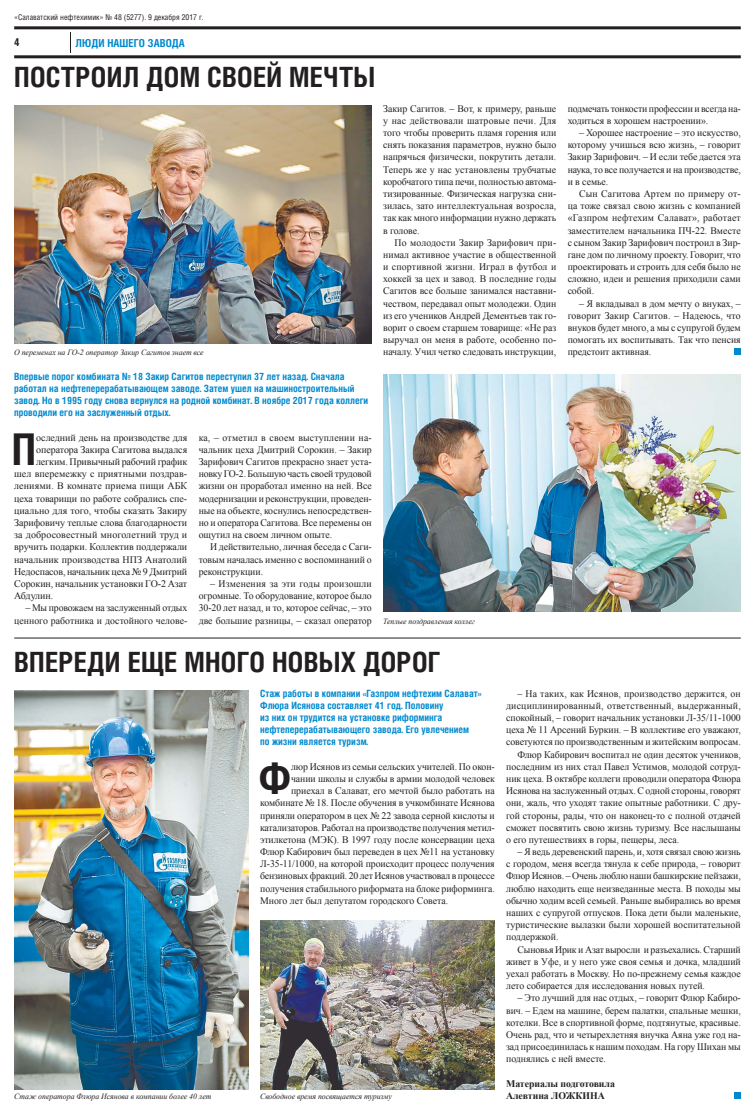
<style>
.page{position:relative;width:755px;height:1113px;background:#fff}
.page>*{position:absolute;margin:0;border:0;box-sizing:border-box;transform-origin:0 0}
.t1{font:700 43.7px "Helios Cond";color:#231f20}
.t2{font:700 27.9px "Helios Cond";letter-spacing:.01em;color:#231f20}
.t3{font:700 11px "Helios Cond";letter-spacing:.01em;color:#0089cf}
.t4{font:700 11px "Helios Cond";color:#231f20}
.t5{font:10px/12.2px "Times New Roman";letter-spacing:-.005em;color:#231f20;text-align:justify}
.t6{font:700 10px/12.2px "Helios Cond";color:#0089cf}
.t7{font:10px "Times New Roman";letter-spacing:.015em;color:#231f20}
.t8{font:700 10px/12.2px "Times New Roman";letter-spacing:-.005em;color:#231f20}
.t9{font:italic 8px "Times New Roman";letter-spacing:-.005em;color:#231f20}
.t10{font:8px "Helios Cond";color:#231f20}
</style>
<div class="page">
<hr style="left:14px;top:26px;width:726px;height:3px;background:#231f20">
<hr style="left:14px;top:55px;width:726px;height:3px;background:#231f20">
<svg style="left:70px;top:32px;width:1px;height:20px"></svg>
<img style="left:14px;top:106px;width:357px;height:237px">
<img style="left:383px;top:374px;width:357px;height:238px">
<img style="left:14px;top:690px;width:235px;height:399px">
<img style="left:260px;top:920px;width:234px;height:169px">
<hr style="left:14px;top:638px;width:726px;height:1px;background:#231f20">
<div style="left:733px;top:1091px;width:7px;height:7px;background:#0089cf"></div>
<div style="left:733px;top:348px;width:7px;height:7px;background:#0089cf"></div>
<p class="t10" style="left:14px;top:14px;width:191px">«Салаватский нефтехимик» № 48 (5277). 9 декабря 2017 г.</p>
<p class="t4" style="left:14px;top:39px;width:7px">4</p>
<p class="t3" style="left:75px;top:39px;width:111px">ЛЮДИ НАШЕГО ЗАВОДА</p>
<h2 class="t2" style="left:14px;top:67px;width:362px">ПОСТРОИЛ ДОМ СВОЕЙ МЕЧТЫ</h2>
<p class="t9" style="left:14px;top:348px;width:191px">О переменах на ГО-2 оператор Закир Сагитов знает все</p>
<p class="t6" style="left:14px;top:371px;width:355px">Впервые порог комбината № 18 Закир Сагитов переступил 37 лет назад. Сначала работал на нефтеперерабатывающем заводе. Затем ушел на машиностроительный завод. Но в 1995 году снова вернулся на родной комбинат. В ноябре 2017 года коллеги проводили его на заслуженный отдых.</p>
<h1 class="t1" style="left:12px;top:434px;width:26px">П</h1>
<p class="t5" style="left:36px;top:431px;width:153px">оследний день на производстве для</p>
<p class="t5" style="left:36px;top:443px;width:153px">оператора Закира Сагитова выдался</p>
<p class="t5" style="left:36px;top:455px;width:153px">легким. Привычный рабочий график</p>
<p class="t5" style="left:14px;top:468px;width:174px">шел вперемежку с приятными поздрав-</p>
<p class="t5" style="left:14px;top:480px;width:174px">лениями. В комнате приема пищи АБК</p>
<p class="t5" style="left:14px;top:492px;width:174px">цеха товарищи по работе собрались спе-</p>
<p class="t5" style="left:14px;top:504px;width:174px">циально для того, чтобы сказать Закиру</p>
<p class="t5" style="left:14px;top:516px;width:174px">Зарифовичу теплые слова благодарности</p>
<p class="t5" style="left:14px;top:529px;width:174px">за добросовестный многолетний труд и</p>
<p class="t5" style="left:14px;top:541px;width:174px">вручить подарки. Коллектив поддержали</p>
<p class="t5" style="left:14px;top:553px;width:174px">начальник производства НПЗ Анатолий</p>
<p class="t5" style="left:14px;top:565px;width:174px">Недоспасов, начальник цеха № 9 Дмитрий</p>
<p class="t5" style="left:14px;top:577px;width:174px">Сорокин, начальник установки ГО-2 Азат</p>
<p class="t5" style="left:14px;top:589px;width:41px">Абдулин.</p>
<p class="t5" style="left:14px;top:602px;width:174px;text-align:right">– Мы провожаем на заслуженный отдых ценного работника и достойного челове-</p>
<p class="t5" style="left:198px;top:431px;width:174px">ка, – отметил в своем выступлении на&shy;чальник цеха Дмитрий Сорокин. – Закир Зарифович Сагитов прекрасно знает уста&shy;новку ГО-2. Большую часть своей трудовой жизни он проработал именно на ней. Все модернизации и реконструкции, проведен&shy;ные на объекте, коснулись непосредствен&shy;но и оператора Сагитова. Все перемены он ощутил на своем личном опыте.</p>
<p class="t5" style="left:198px;top:541px;width:174px;text-indent:11px">И действительно, личная беседа с Саги&shy;товым началась именно с воспоминаний о реконструкции.</p>
<p class="t5" style="left:198px;top:577px;width:174px;text-indent:11px">– Изменения за эти годы произошли огромные. То оборудование, которое было 30-20 лет назад, и то, которое сейчас, – это две большие разницы, – сказал оператор</p>
<p class="t5" style="left:383px;top:102px;width:174px">Закир Сагитов. – Вот, к примеру, раньше у нас действовали шатровые печи. Для того чтобы проверить пламя горения или снять показания параметров, нужно было напрячься физически, покрутить детали.<br>Теперь же у нас установлены трубчатые коробчатого типа печи, полностью автома&shy;тизированные. Физическая нагрузка сни&shy;зилась, зато интеллектуальная возросла, так как много информации нужно держать в голове.</p>
<p class="t5" style="left:383px;top:236px;width:174px;text-indent:11px">По молодости Закир Зарифович при&shy;нимал активное участие в общественной и спортивной жизни. Играл в футбол и хоккей за цех и завод. В последние годы Сагитов все больше занимался наставни&shy;чеством, передавал опыт молодежи. Один из его учеников Андрей Дементьев так го&shy;ворит о своем старшем товарище: «Не раз выручал он меня в работе, особенно по&shy;началу. Учил четко следовать инструкции,</p>
<p class="t9" style="left:383px;top:616px;width:93px">Теплые поздравления коллег</p>
<h2 class="t2" style="left:14px;top:652px;width:427px">ВПЕРЕДИ ЕЩЕ МНОГО НОВЫХ ДОРОГ</h2>
<p class="t5" style="left:567px;top:102px;width:174px">подмечать тонкости профессии и всегда на&shy;ходиться в хорошем настроении».</p>
<p class="t5" style="left:567px;top:127px;width:174px;text-indent:11px">– Хорошее настроение – это искусство, которому учишься всю жизнь, – говорит Закир Зарифович. – И если тебе дается эта наука, то все получается и на производстве, и в семье.</p>
<p class="t5" style="left:567px;top:187px;width:174px;text-indent:11px">Сын Сагитова Артем по примеру от&shy;ца тоже связал свою жизнь с компанией «Газпром нефтехим Салават», работает заместителем начальника ПЧ-22. Вместе с сыном Закир Зарифович построил в Зир&shy;гане дом по личному проекту. Говорит, что проектировать и строить для себя было не сложно, идеи и решения приходили сами собой.</p>
<p class="t5" style="left:567px;top:297px;width:174px;text-indent:11px">– Я вкладывал в дом мечту о внуках, – говорит Закир Сагитов. – Надеюсь, что внуков будет много, а мы с супругой будем помогать их воспитывать. Так что пенсия предстоит активная.</p>
<p class="t6" style="left:260px;top:688px;width:223px">Стаж работы в компании «Газпром нефтехим Салават» Флюра Исянова составляет 41 год. Половину<br>из них он трудится на установке риформинга нефтеперерабатывающего завода. Его увлечением<br>по жизни является туризм.</p>
<h1 class="t1" style="left:259px;top:763px;width:34px">Ф</h1>
<p class="t5" style="left:291px;top:760px;width:205px">люр Исянов из семьи сельских учителей. По окон-</p>
<p class="t5" style="left:291px;top:772px;width:205px">чании школы и службы в армии молодой человек</p>
<p class="t5" style="left:291px;top:784px;width:205px">приехал в Салават, его мечтой было работать на</p>
<p class="t5" style="left:260px;top:797px;width:236px">комбинате № 18. После обучения в учкомбинате Исянова</p>
<p class="t5" style="left:260px;top:809px;width:236px">приняли оператором в цех № 22 завода серной кислоты и</p>
<p class="t5" style="left:260px;top:821px;width:236px">катализаторов. Работал на производстве получения метил-</p>
<p class="t5" style="left:260px;top:833px;width:236px">этилкетона (МЭК). В 1997 году после консервации цеха</p>
<p class="t5" style="left:260px;top:845px;width:236px">Флюр Кабирович был переведен в цех №11 на установку</p>
<p class="t5" style="left:260px;top:858px;width:236px">Л-35-11/1000, на которой происходит процесс получения</p>
<p class="t5" style="left:260px;top:870px;width:236px">бензиновых фракций. 20 лет Исянов участвовал в процессе</p>
<p class="t5" style="left:260px;top:882px;width:236px">получения стабильного риформата на блоке риформинга.</p>
<p class="t5" style="left:260px;top:894px;width:189px">Много лет был депутатом городского Совета.</p>
<p class="t9" style="left:14px;top:1091px;width:199px">Стаж оператора Флюра Исянова в компании более 40 лет</p>
<p class="t9" style="left:260px;top:1091px;width:133px">Свободное время посвящается туризму</p>
<p class="t5" style="left:517px;top:687px;width:224px">– На таких, как Исянов, производство держится, он</p>
<p class="t7" style="left:506px;top:700px;width:236px">дисциплинированный, ответственный, выдержанный,</p>
<p class="t5" style="left:506px;top:711px;width:236px">спокойный, – говорит начальник установки Л-35/11-1000</p>
<p class="t5" style="left:506px;top:723px;width:236px">цеха № 11 Арсений Буркин. – В коллективе его уважают,</p>
<p class="t5" style="left:506px;top:736px;width:236px">советуются по производственным и житейским вопросам.</p>
<p class="t5" style="left:517px;top:748px;width:224px">Флюр Кабирович воспитал не один десяток учеников,</p>
<p class="t5" style="left:506px;top:760px;width:236px">последним из них стал Павел Устимов, молодой сотруд-</p>
<p class="t5" style="left:506px;top:772px;width:236px">ник цеха. В октябре коллеги проводили оператора Флюра</p>
<p class="t5" style="left:506px;top:784px;width:236px">Исянова на заслуженный отдых. С одной стороны, говорят</p>
<p class="t5" style="left:506px;top:797px;width:236px">они, жаль, что уходят такие опытные работники. С дру-</p>
<p class="t5" style="left:506px;top:809px;width:236px">гой стороны, рады, что он наконец-то с полной отдачей</p>
<p class="t5" style="left:506px;top:821px;width:236px">сможет посвятить свою жизнь туризму. Все наслышаны</p>
<p class="t5" style="left:506px;top:833px;width:174px">о его путешествиях в горы, пещеры, леса.</p>
<p class="t5" style="left:506px;top:845px;width:236px;text-indent:11px">– Я ведь деревенский парень, и, хотя связал свою жизнь с городом, меня всегда тянула к себе природа, – говорит Флюр Исянов. – Очень люблю наши башкирские пейзажи, люблю находить еще неизведанные места. В походы мы обычно ходим всей семьей. Раньше выбирались во время наших с супругой отпусков. Пока дети были маленькие, туристические вылазки были хорошей воспитательной поддержкой.</p>
<p class="t5" style="left:506px;top:943px;width:236px;text-indent:11px">Сыновья Ирик и Азат выросли и разъехались. Старший живет в Уфе, и у него уже своя семья и дочка, младший уехал работать в Москву. Но по-прежнему семья каждое лето собирается для исследования новых путей.</p>
<p class="t5" style="left:506px;top:992px;width:236px;text-indent:11px">– Это лучший для нас отдых, – говорит Флюр Кабиро&shy;вич. – Едем на машине, берем палатки, спальные мешки, котелки. Все в спортивной форме, подтянутые, красивые.<br>Очень рад, что и четырехлетняя внучка Аяна уже год на&shy;зад присоединилась к нашим походам. На гору Шихан мы поднялись с ней вместе.</p>
<p class="t8" style="left:506px;top:1077px;width:110px">Материалы подготовила<br>Алевтина ЛОЖКИНА</p>
</div>
